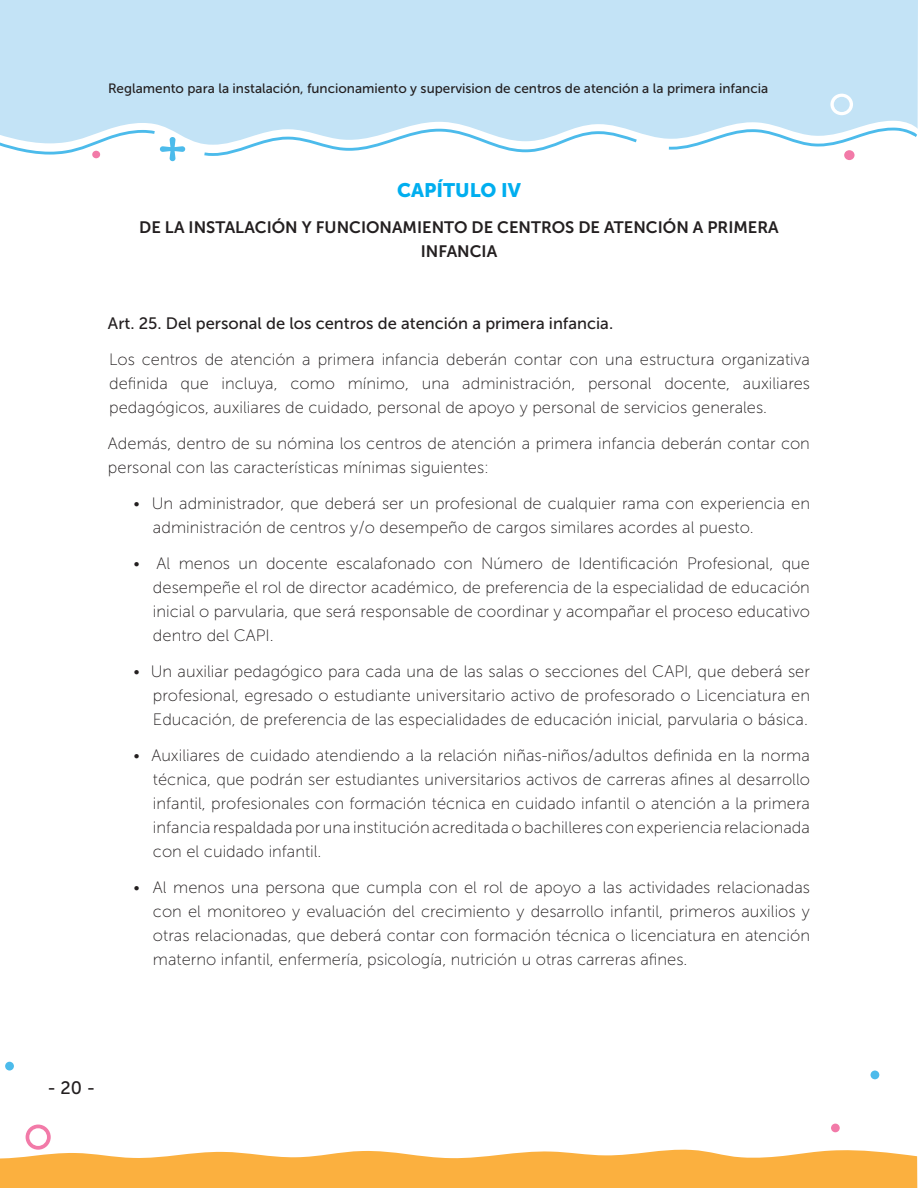
<style>
.page{position:relative;width:918px;height:1188px;background:#fff}
.page>*{position:absolute;margin:0;border:0;box-sizing:border-box;transform-origin:0 0}
.t1{font:19.5px "Museo Sans 900";color:#00aeef}
.t2{font:18px "Museo Sans 500";color:#231f20}
.t3{font:16.5px/24px "Museo Sans 100";color:#231f20;text-align:justify}
.t4{font:16.5px/24px "Museo Sans 700";color:#231f20;text-align:center}
.t5{font:16.5px "Museo Sans 500";color:#231f20}
.t6{font:13.5px "Museo Sans 500";color:#231f20}
</style>
<div class="page">
<div style="left:5px;top:1062px;width:9px;height:9px;background:#4cbbeb;border-radius:50%"></div>
<div style="left:871px;top:1071px;width:8px;height:8px;background:#4cbbeb;border-radius:50%"></div>
<svg style="left:0;top:1125px;width:917px;height:63px"></svg>
<div style="left:0;top:0;width:918px;height:144px;background:#c3e3f6"></div>
<svg style="left:830px;top:94px;width:23px;height:21px"></svg>
<div style="left:844px;top:150px;width:11px;height:10px;background:#f27aa8;border-radius:50%"></div>
<svg style="left:0;top:130px;width:185px;height:31px"></svg>
<svg style="left:204px;top:129px;width:433px;height:27px"></svg>
<svg style="left:669px;top:128px;width:248px;height:22px"></svg>
<p class="t6" style="left:108px;top:81px;width:662px">Reglamento para la instalación, funcionamiento y supervision de centros de atención a la primera infancia</p>
<p class="t1" style="left:397px;top:179px;width:125px">CAPÍTULO IV</p>
<p class="t4" style="left:139px;top:215px;width:641px">DE LA INSTALACIÓN Y FUNCIONAMIENTO DE CENTROS DE ATENCIÓN A PRIMERA<br>INFANCIA</p>
<p class="t5" style="left:108px;top:314px;width:507px">Art. 25. Del personal de los centros de atención a primera infancia.</p>
<p class="t3" style="left:109px;top:348px;width:702px">Los centros de atención a primera infancia deberán contar con una estructura organizativa definida que incluya, como mínimo, una administración, personal docente, auxiliares pedagógicos, auxiliares de cuidado, personal de apoyo y personal de servicios generales.</p>
<p class="t3" style="left:108px;top:432px;width:704px">Además, dentro de su nómina los centros de atención a primera infancia deberán contar con personal con las características mínimas siguientes:</p>
<p class="t3" style="left:153px;top:492px;width:659px;text-indent:-20px">• Un administrador, que deberá ser un profesional de cualquier rama con experiencia en administración de centros y/o desempeño de cargos similares acordes al puesto.</p>
<p class="t3" style="left:153px;top:552px;width:659px;text-indent:-20px">• Al menos un docente escalafonado con Número de Identificación Profesional, que desempeñe el rol de director académico, de preferencia de la especialidad de educación inicial o parvularia, que será responsable de coordinar y acompañar el proceso educativo dentro del CAPI.</p>
<p class="t3" style="left:153px;top:660px;width:659px;text-indent:-20px">• Un auxiliar pedagógico para cada una de las salas o secciones del CAPI, que deberá ser profesional, egresado o estudiante universitario activo de profesorado o Licenciatura en Educación, de preferencia de las especialidades de educación inicial, parvularia o básica.</p>
<p class="t3" style="left:153px;top:744px;width:659px;text-indent:-20px">• Auxiliares de cuidado atendiendo a la relación niñas-niños/adultos definida en la norma técnica, que podrán ser estudiantes universitarios activos de carreras afines al desarrollo infantil, profesionales con formación técnica en cuidado infantil o atención a la primera infancia respaldada por una institución acreditada o bachilleres con experiencia relacionada con el cuidado infantil.</p>
<p class="t3" style="left:153px;top:876px;width:659px;text-indent:-20px">• Al menos una persona que cumpla con el rol de apoyo a las actividades relacionadas con el monitoreo y evaluación del crecimiento y desarrollo infantil, primeros auxilios y otras relacionadas, que deberá contar con formación técnica o licenciatura en atención materno infantil, enfermería, psicología, nutrición u otras carreras afines.</p>
<p class="t2" style="left:47px;top:1077px;width:49px">- 20 -</p>
</div>
